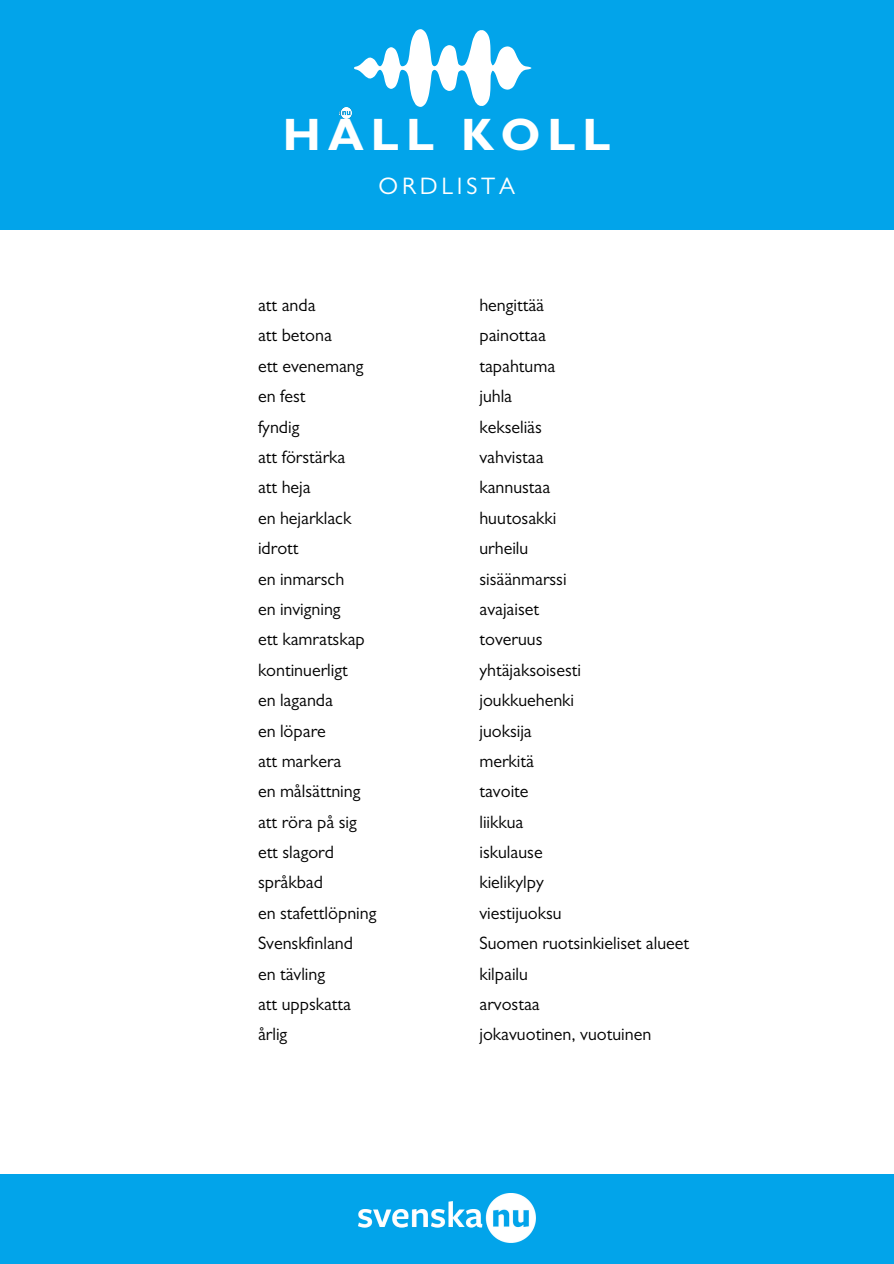
<style>
.page{position:relative;width:894px;height:1264px;background:#fff}
.page>*{position:absolute;margin:0;border:0;box-sizing:border-box;transform-origin:0 0}
.t1{font:700 45.6px "Gill Sans";letter-spacing:.155em;color:#fff}
.t2{font:23.85px "Gill Sans";letter-spacing:.155em;color:#fff}
.t3{font:18px "Gill Sans";color:#000}
</style>
<div class="page">
<div style="left:0;top:0;width:893px;height:229px;background:#02a4ea"></div>
<svg style="left:340px;top:29px;width:191px;height:90px"></svg>
<div style="left:0;top:1174px;width:893px;height:89px;background:#02a4ea"></div>
<img style="left:358px;top:1193px;width:177px;height:49px">
<p class="t1" style="left:283px;top:119px;width:329px">HALL KOLL</p>
<h1 class="t2" style="left:378px;top:178px;width:138px">ORDLISTA</h1>
<p class="t3" style="left:258px;top:299px;width:59px">att anda</p>
<p class="t3" style="left:258px;top:329px;width:75px">att betona</p>
<p class="t3" style="left:258px;top:359px;width:107px">ett evenemang</p>
<p class="t3" style="left:258px;top:390px;width:49px">en fest</p>
<p class="t3" style="left:258px;top:420px;width:43px">fyndig</p>
<p class="t3" style="left:258px;top:451px;width:89px">att förstärka</p>
<p class="t3" style="left:258px;top:481px;width:54px">att heja</p>
<p class="t3" style="left:258px;top:511px;width:95px">en hejarklack</p>
<p class="t3" style="left:258px;top:542px;width:42px">idrott</p>
<p class="t3" style="left:258px;top:572px;width:88px">en inmarsch</p>
<p class="t3" style="left:258px;top:602px;width:84px">en invigning</p>
<p class="t3" style="left:258px;top:633px;width:108px">ett kamratskap</p>
<p class="t3" style="left:258px;top:663px;width:91px">kontinuerligt</p>
<p class="t3" style="left:258px;top:694px;width:77px">en laganda</p>
<p class="t3" style="left:258px;top:724px;width:69px">en löpare</p>
<p class="t3" style="left:258px;top:754px;width:85px">att markera</p>
<p class="t3" style="left:258px;top:785px;width:104px">en målsättning</p>
<p class="t3" style="left:258px;top:815px;width:100px">att röra på sig</p>
<p class="t3" style="left:258px;top:845px;width:78px">ett slagord</p>
<p class="t3" style="left:258px;top:876px;width:67px">språkbad</p>
<p class="t3" style="left:258px;top:906px;width:120px">en stafettlöpning</p>
<p class="t3" style="left:258px;top:937px;width:96px">Svenskfinland</p>
<p class="t3" style="left:258px;top:967px;width:69px">en tävling</p>
<p class="t3" style="left:258px;top:997px;width:95px">att uppskatta</p>
<p class="t3" style="left:258px;top:1028px;width:31px">årlig</p>
<p class="t3" style="left:479px;top:299px;width:66px">hengittää</p>
<p class="t3" style="left:479px;top:329px;width:68px">painottaa</p>
<p class="t3" style="left:479px;top:359px;width:77px">tapahtuma</p>
<p class="t3" style="left:479px;top:390px;width:34px">juhla</p>
<p class="t3" style="left:479px;top:420px;width:64px">kekseliäs</p>
<p class="t3" style="left:479px;top:451px;width:66px">vahvistaa</p>
<p class="t3" style="left:479px;top:481px;width:72px">kannustaa</p>
<p class="t3" style="left:479px;top:511px;width:78px">huutosakki</p>
<p class="t3" style="left:479px;top:542px;width:50px">urheilu</p>
<p class="t3" style="left:479px;top:572px;width:89px">sisäänmarssi</p>
<p class="t3" style="left:479px;top:602px;width:61px">avajaiset</p>
<p class="t3" style="left:479px;top:633px;width:65px">toveruus</p>
<p class="t3" style="left:479px;top:663px;width:103px">yhtäjaksoisesti</p>
<p class="t3" style="left:479px;top:694px;width:96px">joukkuehenki</p>
<p class="t3" style="left:479px;top:724px;width:54px">juoksija</p>
<p class="t3" style="left:479px;top:754px;width:56px">merkitä</p>
<p class="t3" style="left:479px;top:785px;width:51px">tavoite</p>
<p class="t3" style="left:479px;top:815px;width:46px">liikkua</p>
<p class="t3" style="left:479px;top:845px;width:65px">iskulause</p>
<p class="t3" style="left:479px;top:876px;width:66px">kielikylpy</p>
<p class="t3" style="left:479px;top:906px;width:84px">viestijuoksu</p>
<p class="t3" style="left:479px;top:937px;width:211px">Suomen ruotsinkieliset alueet</p>
<p class="t3" style="left:479px;top:967px;width:50px">kilpailu</p>
<p class="t3" style="left:479px;top:997px;width:62px">arvostaa</p>
<p class="t3" style="left:479px;top:1028px;width:173px">jokavuotinen, vuotuinen</p>
</div>
